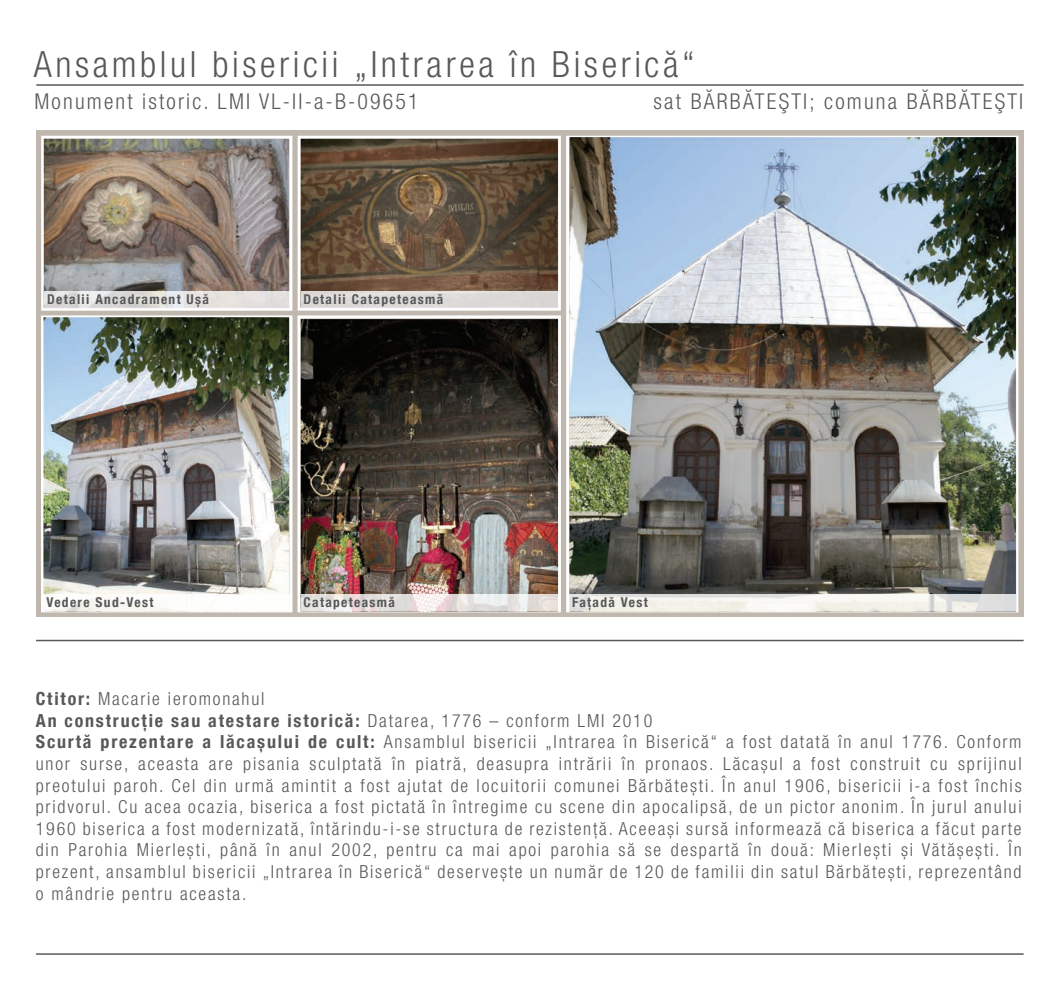
<style>
.page{position:relative;width:1060px;height:992px;background:#fff}
.page>*{position:absolute;margin:0;border:0;box-sizing:border-box;transform-origin:0 0}
.t1{font:300 condensed 36.15px "Helvetica Neue LT Com";letter-spacing:.1em;color:#57585a}
.t2{font:300 condensed 21.9px "Helvetica Neue LT Com";letter-spacing:.1em;color:#57585a}
.t3{font:300 condensed 18px/21.6px "Helvetica Neue LT Com";letter-spacing:.1em;color:#57585a}
.t4{font:700 condensed 13.5px "Helvetica Neue LT Com";letter-spacing:.1em;color:#57585a}
.s1{font-weight:700}
</style>
<div class="page">
<hr style="left:36px;top:84px;width:988px;height:2px;background:#57585a">
<hr style="left:36px;top:640px;width:988px;height:1px;background:#57585a">
<img style="left:43px;top:84px;width:974px;height:558px">
<svg style="left:569px;top:594px;width:446px;height:17px;fill:#f2f1e9"></svg>
<svg style="left:301px;top:594px;width:258px;height:17px"></svg>
<div style="left:43px;top:594px;width:248px;height:17px;background:#fff"></div>
<svg style="left:44px;top:291px;width:247px;height:17px;background:#e2e0de"></svg>
<div style="left:301px;top:291px;width:258px;height:17px;background:#dcdad7"></div>
<hr style="left:36px;top:953px;width:988px;height:2px;background:#57585a">
<h1 class="t1" style="left:34px;top:43px;width:663px">Ansamblul bisericii „Intrarea în Biserică“</h1>
<p class="t2" style="left:34px;top:89px;width:386px">Monument istoric. LMI VL-II-a-B-09651</p>
<p class="t2" style="left:654px;top:89px;width:371px">sat BĂRBĂTEŞTI; comuna BĂRBĂTEŞTI</p>
<p class="t4" style="left:47px;top:291px;width:163px">Detalii Ancadrament Ușă</p>
<p class="t4" style="left:304px;top:291px;width:141px">Detalii Catapeteasmă</p>
<p class="t4" style="left:46px;top:594px;width:109px">Vedere Sud-Vest</p>
<p class="t4" style="left:304px;top:594px;width:93px">Catapeteasmă</p>
<p class="t4" style="left:572px;top:594px;width:77px">Fațadă Vest</p>
<p class="t3" style="left:36px;top:688px;width:987px"><span class="s1">Ctitor:</span> Macarie ieromonahul<br><span class="s1">An construcție sau atestare istorică:</span> Datarea, 1776 – conform LMI 2010<br><span class="s1">Scurtă prezentare a lăcașului de cult:</span> Ansamblul bisericii „Intrarea în Biserică“ a fost datată în anul 1776. Conform unor surse, aceasta are pisania sculptată în piatră, deasupra intrării în pronaos. Lăcașul a fost construit cu sprijinul preotului paroh. Cel din urmă amintit a fost ajutat de locuitorii comunei Bărbătești. În anul 1906, bisericii i-a fost închis pridvorul. Cu acea ocazia, biserica a fost pictată în întregime cu scene din apocalipsă, de un pictor anonim. În jurul anului 1960 biserica a fost modernizată, întărindu-i-se structura de rezistență. Aceeași sursă informează că biserica a făcut parte din Parohia Mierlești, până în anul 2002, pentru ca mai apoi parohia să se despartă în două: Mierlești și Vătășești. În prezent, ansamblul bisericii „Intrarea în Biserică“ deservește un număr de 120 de familii din satul Bărbătești, reprezentând o mândrie pentru aceasta.</p>
</div>
